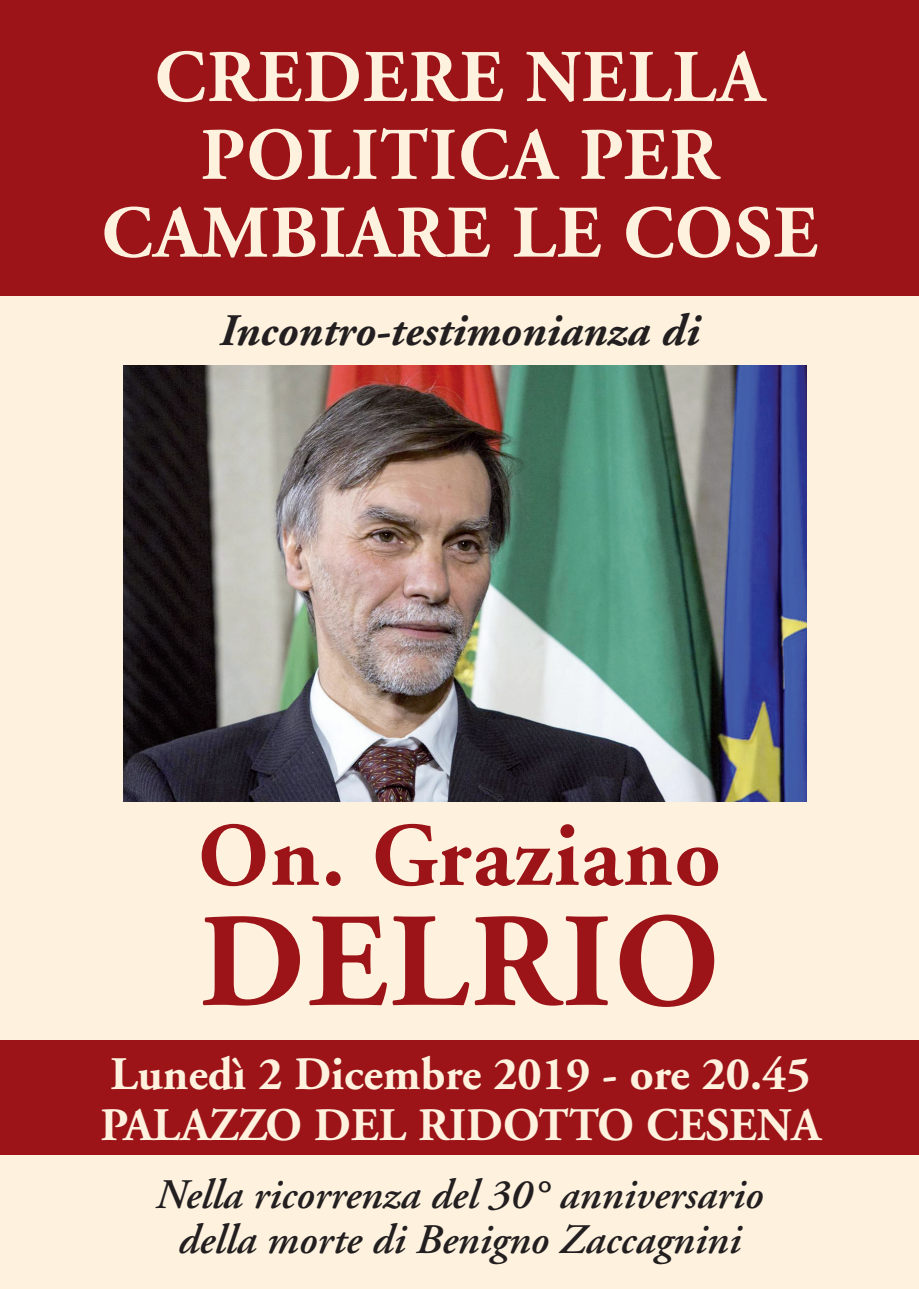
<style>
.page{position:relative;width:919px;height:1289px;background:#fff}
.page>*{position:absolute;margin:0;border:0;box-sizing:border-box;transform-origin:0 0}
.t1{font:700 133.5px "Adobe Garamond";letter-spacing:.02em;color:#9c1418}
.t2{font:700 90px "Adobe Garamond";letter-spacing:.02em;color:#9c1418}
.t3{font:700 73.95px "Adobe Garamond";letter-spacing:.02em;color:#fef2df}
.t4{font:700 46.5px "Adobe Garamond";color:#fef2df}
.t5{font:italic 700 45px "Adobe Garamond";color:#231f20}
.t6{font:italic 600 42px "Adobe Garamond";color:#231f20}
</style>
<div class="page">
<div style="left:0;top:0;width:918px;height:1288px;background:#fef2df"></div>
<div style="left:0;top:0;width:918px;height:296px;background:#9c1418"></div>
<img style="left:123px;top:366px;width:683px;height:435px">
<div style="left:0;top:1040px;width:918px;height:114px;background:#9c1418"></div>
<p class="t3" style="left:154px;top:37px;width:611px">CREDERE NELLA</p>
<p class="t3" style="left:200px;top:115px;width:519px">POLITICA PER</p>
<p class="t3" style="left:101px;top:193px;width:717px">CAMBIARE LE COSE</p>
<p class="t5" style="left:220px;top:306px;width:481px">Incontro-testimonianza di</p>
<p class="t2" style="left:198px;top:807px;width:524px">On. Graziano</p>
<p class="t1" style="left:199px;top:889px;width:521px">DELRIO</p>
<p class="t4" style="left:111px;top:1048px;width:701px">Lunedì 2 Dicembre 2019 - ore 20.45</p>
<p class="t4" style="left:100px;top:1099px;width:721px">PALAZZO DEL RIDOTTO CESENA</p>
<p class="t6" style="left:156px;top:1171px;width:608px">Nella ricorrenza del 30° anniversario</p>
<p class="t6" style="left:178px;top:1216px;width:564px">della morte di Benigno Zaccagnini</p>
</div>
